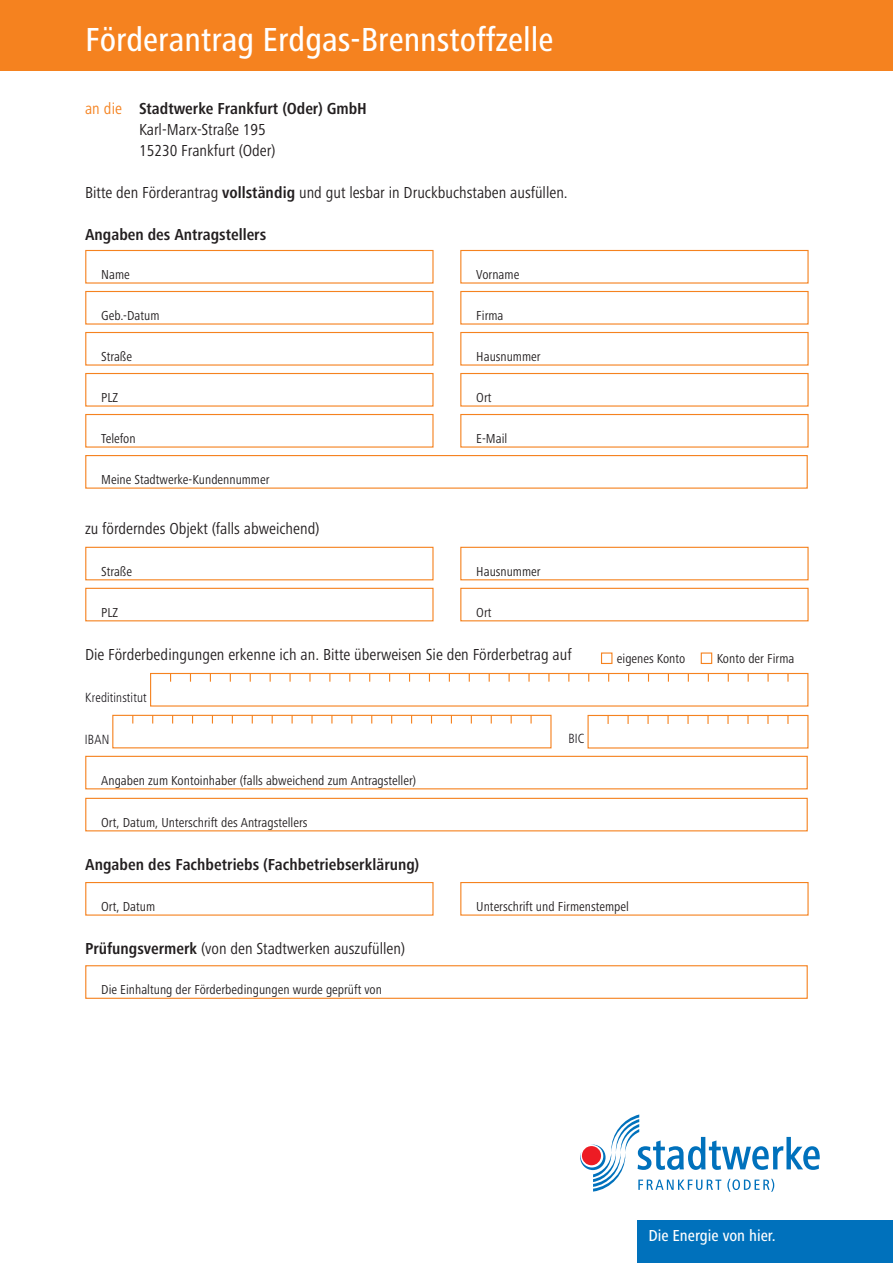
<style>
.page{position:relative;width:893px;height:1263px;background:#fff}
.page>*{position:absolute;margin:0;border:0;box-sizing:border-box;transform-origin:0 0}
.t1{font:500 condensed 34.5px "Frutiger Next Pro";color:#fff}
.t2{font:condensed 16.5px/21px "Frutiger Next Pro";color:#231f20}
.t3{font:700 condensed 16.5px "Frutiger Next Pro";color:#231f20}
.t4{font:500 condensed 16.5px "Frutiger Next Pro";color:#fff}
.t5{font:condensed 13.5px "Frutiger Next Pro";color:#231f20}
.t6{font:300 condensed 13.2px "Frutiger";color:#1a171c}
.s1{color:#f5821f}
.s2{font-weight:700}
</style>
<div class="page">
<div style="left:0;top:0;width:893px;height:70px;background:#f5821f"></div>
<svg style="left:580px;top:1114px;width:240px;height:78px"></svg>
<div style="left:638px;top:1220px;width:255px;height:43px;background:#0071bc"></div>
<div style="left:85px;top:250px;width:349px;height:34px;border:1px solid #f5821f"></div>
<div style="left:85px;top:882px;width:349px;height:34px;border:1px solid #f5821f"></div>
<div style="left:85px;top:965px;width:723px;height:34px;border:1px solid #f5821f"></div>
<div style="left:85px;top:455px;width:723px;height:34px;border:1px solid #f5821f"></div>
<div style="left:460px;top:250px;width:349px;height:34px;border:1px solid #f5821f"></div>
<div style="left:460px;top:882px;width:349px;height:34px;border:1px solid #f5821f"></div>
<div style="left:85px;top:291px;width:349px;height:34px;border:1px solid #f5821f"></div>
<div style="left:460px;top:291px;width:349px;height:34px;border:1px solid #f5821f"></div>
<div style="left:85px;top:332px;width:349px;height:34px;border:1px solid #f5821f"></div>
<div style="left:460px;top:332px;width:349px;height:34px;border:1px solid #f5821f"></div>
<div style="left:85px;top:373px;width:349px;height:34px;border:1px solid #f5821f"></div>
<div style="left:85px;top:547px;width:349px;height:33px;border:1px solid #f5821f"></div>
<div style="left:460px;top:373px;width:349px;height:34px;border:1px solid #f5821f"></div>
<div style="left:460px;top:547px;width:349px;height:33px;border:1px solid #f5821f"></div>
<div style="left:85px;top:414px;width:349px;height:34px;border:1px solid #f5821f"></div>
<div style="left:85px;top:588px;width:349px;height:33px;border:1px solid #f5821f"></div>
<div style="left:85px;top:756px;width:723px;height:33px;border:1px solid #f5821f"></div>
<div style="left:85px;top:798px;width:723px;height:33px;border:1px solid #f5821f"></div>
<div style="left:460px;top:414px;width:349px;height:34px;border:1px solid #f5821f"></div>
<div style="left:460px;top:588px;width:349px;height:33px;border:1px solid #f5821f"></div>
<div style="left:601px;top:652px;width:11px;height:12px;border:1px solid #f5821f"></div>
<div style="left:701px;top:652px;width:11px;height:12px;border:1px solid #f5821f"></div>
<div style="left:112px;top:715px;width:440px;height:33px;border:1px solid #f5821f"></div>
<div style="left:587px;top:715px;width:221px;height:33px;border:1px solid #f5821f"></div>
<svg style="left:311px;top:715px;width:2px;height:8px"></svg>
<svg style="left:530px;top:715px;width:2px;height:8px"></svg>
<svg style="left:607px;top:715px;width:2px;height:9px"></svg>
<svg style="left:627px;top:715px;width:2px;height:9px"></svg>
<svg style="left:647px;top:715px;width:2px;height:9px"></svg>
<svg style="left:667px;top:715px;width:2px;height:9px"></svg>
<svg style="left:687px;top:715px;width:2px;height:9px"></svg>
<svg style="left:707px;top:715px;width:2px;height:9px"></svg>
<svg style="left:727px;top:715px;width:2px;height:9px"></svg>
<svg style="left:747px;top:715px;width:2px;height:9px"></svg>
<div style="left:150px;top:673px;width:658px;height:33px;border:1px solid #f5821f"></div>
<svg style="left:289px;top:673px;width:2px;height:9px"></svg>
<svg style="left:309px;top:673px;width:2px;height:9px"></svg>
<svg style="left:528px;top:673px;width:2px;height:9px"></svg>
<svg style="left:767px;top:673px;width:2px;height:9px"></svg>
<svg style="left:787px;top:673px;width:2px;height:9px"></svg>
<h1 class="t1" style="left:85px;top:23px;width:470px">Förderantrag Erdgas-Brennstoffzelle</h1>
<p class="t2" style="left:139px;top:99px;width:229px;text-indent:-54px"><span class="s1">an die</span> <span class="s2">Stadtwerke Frankfurt (Oder) GmbH<br></span>Karl-Marx-Straße 195<br>15230 Frankfurt (Oder)</p>
<p class="t2" style="left:85px;top:183px;width:484px">Bitte den Förderantrag <span class="s2">vollständig</span> und gut lesbar in Druckbuchstaben ausfüllen.</p>
<p class="t3" style="left:85px;top:227px;width:183px">Angaben des Antragstellers</p>
<p class="t5" style="left:101px;top:268px;width:30px">Name</p>
<p class="t5" style="left:476px;top:268px;width:45px">Vorname</p>
<p class="t5" style="left:101px;top:309px;width:60px">Geb.-Datum</p>
<p class="t5" style="left:476px;top:309px;width:29px">Firma</p>
<p class="t5" style="left:101px;top:350px;width:32px">Straße</p>
<p class="t5" style="left:476px;top:350px;width:66px">Hausnummer</p>
<p class="t5" style="left:101px;top:391px;width:19px">PLZ</p>
<p class="t5" style="left:476px;top:391px;width:17px">Ort</p>
<p class="t5" style="left:101px;top:432px;width:36px">Telefon</p>
<p class="t5" style="left:101px;top:473px;width:170px">Meine Stadtwerke-Kundennummer</p>
<p class="t2" style="left:85px;top:519px;width:236px">zu förderndes Objekt (falls abweichend)</p>
<p class="t5" style="left:101px;top:564px;width:32px">Straße</p>
<p class="t5" style="left:101px;top:605px;width:19px">PLZ</p>
<p class="t5" style="left:476px;top:432px;width:33px">E-Mail</p>
<p class="t5" style="left:476px;top:564px;width:66px">Hausnummer</p>
<p class="t5" style="left:476px;top:605px;width:17px">Ort</p>
<p class="t2" style="left:85px;top:645px;width:488px">Die Förderbedingungen erkenne ich an. Bitte überweisen Sie den Förderbetrag auf</p>
<p class="t6" style="left:85px;top:692px;width:63px">Kreditinstitut</p>
<p class="t6" style="left:85px;top:734px;width:26px">IBAN</p>
<p class="t6" style="left:568px;top:733px;width:18px">BIC</p>
<p class="t5" style="left:101px;top:773px;width:316px">Angaben zum Kontoinhaber (falls abweichend zum Antragsteller)</p>
<p class="t5" style="left:101px;top:815px;width:208px">Ort, Datum, Unterschrift des Antragstellers</p>
<p class="t3" style="left:85px;top:857px;width:336px">Angaben des Fachbetriebs (Fachbetriebserklärung)</p>
<p class="t5" style="left:617px;top:651px;width:70px">eigenes Konto</p>
<p class="t5" style="left:717px;top:651px;width:79px">Konto der Firma</p>
<p class="t5" style="left:101px;top:900px;width:55px">Ort, Datum</p>
<p class="t2" style="left:85px;top:939px;width:322px"><span class="s2">Prüfungsvermerk</span> (von den Stadtwerken auszufüllen)</p>
<p class="t5" style="left:101px;top:983px;width:282px">Die Einhaltung der Förderbedingungen wurde geprüft von</p>
<p class="t5" style="left:476px;top:900px;width:154px">Unterschrift und Firmenstempel</p>
<p class="t4" style="left:648px;top:1228px;width:129px">Die Energie von hier.</p>
</div>
